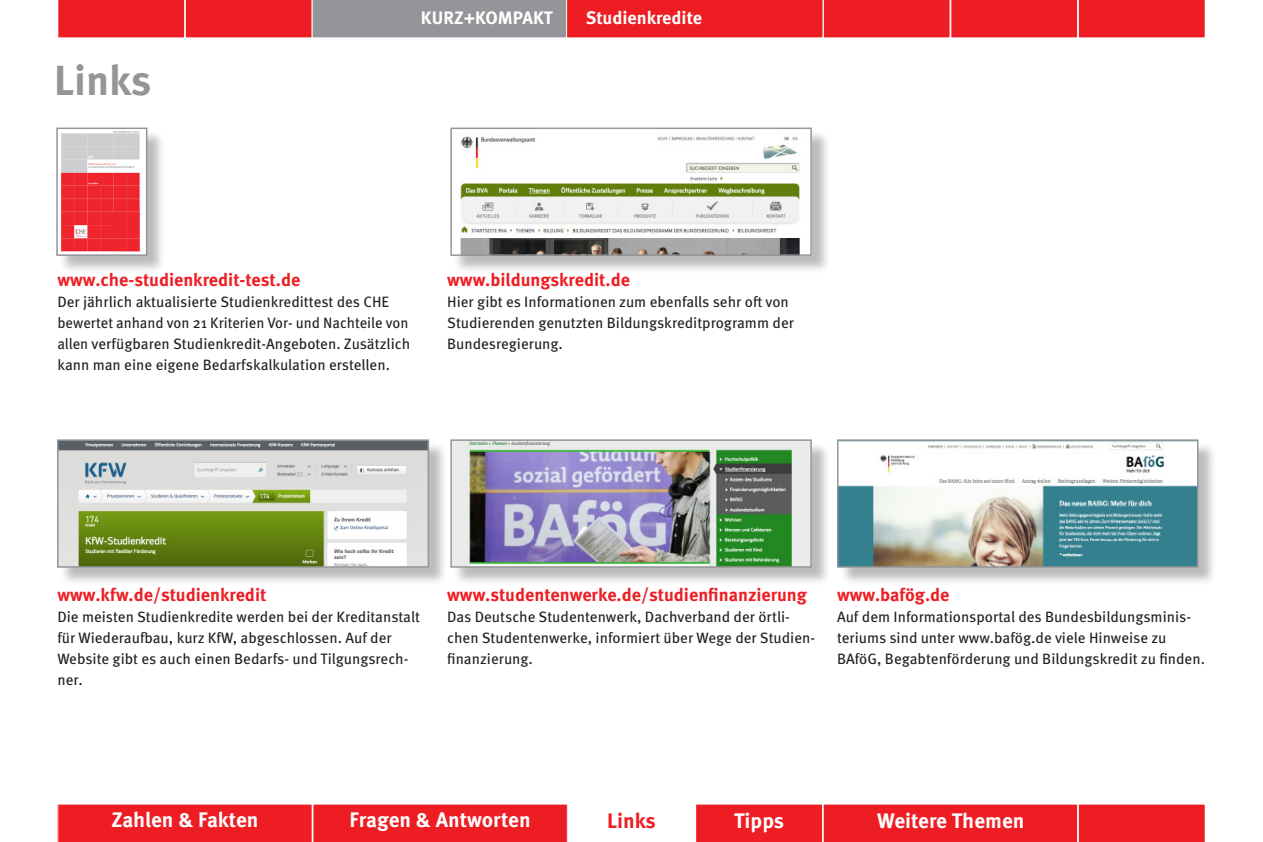
<style>
.page{position:relative;width:1263px;height:842px;background:#fff}
.page>*{position:absolute;margin:0;border:0;box-sizing:border-box;transform-origin:0 0}
.head{font:700 42px "Meta Pro";letter-spacing:-.005em;color:#939598}
.t1{font:700 21px "Meta Pro";color:#fff}
.t2{font:700 21px "Meta Pro";letter-spacing:-.005em;color:#ee1d23}
.head-2{font:700 18px "Meta Pro";color:#ee1d23}
.head-3{font:700 18px "Meta Pro";color:#fff}
.copy{font:700 18px "Meta Pro";color:#ee1d23}
.copy-2{font:15px/21px "Meta Pro";color:#231f20}
</style>
<div class="page">
<div style="left:59px;top:130px;width:107px;height:145px;background:#231f20;opacity:.3"></div>
<img style="left:59px;top:131px;width:85px;height:122px">
<div style="left:56px;top:128px;width:91px;height:128px;border:2px solid #939598"></div>
<div style="left:59px;top:442px;width:389px;height:144px;background:#231f20;opacity:.3"></div>
<img style="left:60px;top:442px;width:366px;height:123px">
<div style="left:57px;top:439px;width:372px;height:129px;border:2px solid #939598"></div>
<div style="left:453px;top:130px;width:378px;height:145px;background:#231f20;opacity:.3"></div>
<div style="left:451px;top:128px;width:360px;height:127px;background:#fff"></div>
<img style="left:460px;top:136px;width:340px;height:117px">
<div style="left:450px;top:128px;width:362px;height:128px;border:2px solid #939598"></div>
<div style="left:453px;top:442px;width:378px;height:144px;background:#231f20;opacity:.3"></div>
<img style="left:453px;top:442px;width:356px;height:123px">
<div style="left:450px;top:439px;width:362px;height:129px;border:2px solid #939598"></div>
<svg style="left:58px;top:0;width:1147px;height:38px;background:#da3c41"></svg>
<div style="left:839px;top:442px;width:378px;height:144px;background:#231f20;opacity:.3"></div>
<img style="left:840px;top:442px;width:355px;height:123px">
<div style="left:837px;top:439px;width:361px;height:129px;border:2px solid #939598"></div>
<svg style="left:57px;top:804px;width:1148px;height:38px;background:#f03a40"></svg>
<p class="head" style="left:54px;top:48px;width:99px">Links</p>
<p class="head-3" style="left:421px;top:4px;width:133px">KURZ+KOMPAKT</p>
<p class="head-3" style="left:586px;top:4px;width:118px">Studienkredite</p>
<p class="head-2" style="left:57px;top:265px;width:244px">www.che-studienkredit-test.de</p>
<p class="copy-2" style="left:57px;top:290px;width:354px">Der jährlich aktualisierte Studienkredittest des CHE bewertet anhand von 21 Kriterien Vor- und Nachteile von allen verfügbaren Studienkredit-Angeboten. Zusätzlich kann man eine eigene Bedarfskalkulation erstellen.</p>
<p class="head-2" style="left:447px;top:265px;width:184px">www.bildungskredit.de</p>
<p class="copy-2" style="left:447px;top:290px;width:348px">Hier gibt es Informationen zum ebenfalls sehr oft von<br>Studierenden genutzten Bildungskreditprogramm der<br>Bundesregierung.</p>
<p class="head-2" style="left:57px;top:580px;width:211px">www.kfw.de/studienkredit</p>
<p class="copy-2" style="left:57px;top:605px;width:364px">Die meisten Studienkredite werden bei der Kreditanstalt für Wiederaufbau, kurz KfW, abgeschlossen. Auf der Website gibt es auch einen Bedarfs- und Tilgungsrech&shy;ner.</p>
<p class="head-2" style="left:447px;top:580px;width:361px">www.studentenwerke.de/studienfinanzierung</p>
<p class="copy-2" style="left:447px;top:605px;width:369px">Das Deutsche Studentenwerk, Dachverband der örtli&shy;chen Studentenwerke, informiert über Wege der Studien&shy;finanzierung.</p>
<p class="copy" style="left:837px;top:580px;width:114px">www.bafög.de</p>
<p class="copy-2" style="left:837px;top:605px;width:355px">Auf dem Informationsportal des Bundesbildungsminis-</p>
<p class="copy-2" style="left:837px;top:626px;width:370px">teriums sind unter www.bafög.de viele Hinweise zu<br>BAföG, Begabtenförderung und Bildungskredit zu finden.</p>
<p class="t1" style="left:111px;top:804px;width:149px">Zahlen &amp; Fakten</p>
<p class="t1" style="left:350px;top:804px;width:183px">Fragen &amp; Antworten</p>
<p class="t2" style="left:607px;top:804px;width:50px">Links</p>
<p class="t1" style="left:734px;top:804px;width:52px">Tipps</p>
<p class="t1" style="left:877px;top:804px;width:149px">Weitere Themen</p>
</div>
